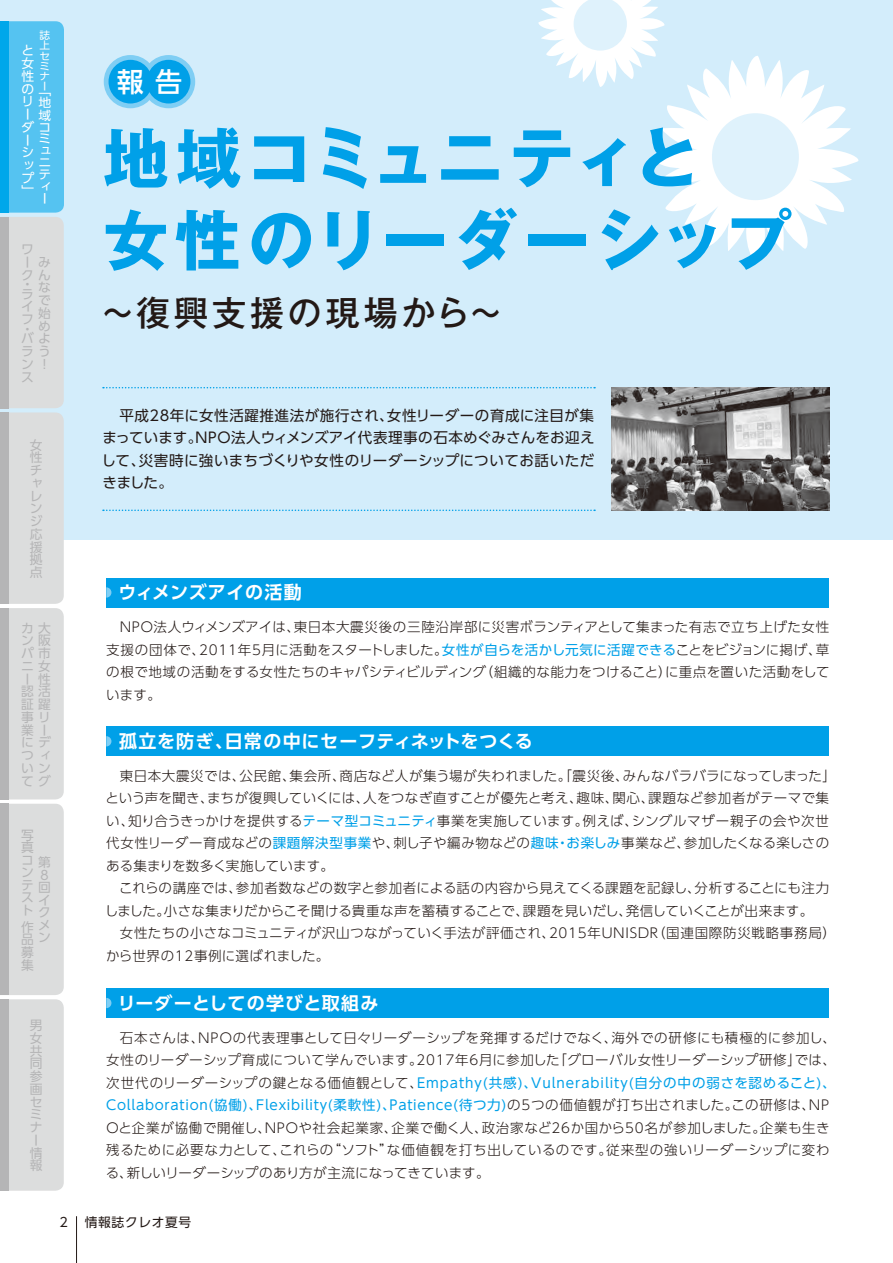
<style>
.page{position:relative;width:893px;height:1263px;background:#fff}
.page>*{position:absolute;margin:0;border:0;box-sizing:border-box;transform-origin:0 0}
.t1{font:700 66px/82.5px "Gothic MB101 Pr 5";letter-spacing:.015em;color:#00a0e8}
.t2{font:500 34.5px "Gothic MB101 Pr 5";letter-spacing:.1em;color:#231916}
.t3{font:500 27px "UD Shin Go Pro";color:#fff}
.t4{font:700 18px "UD Shin Go Pro De";letter-spacing:.045em;color:#fff}
.t5{font:700 18px "UD Shin Go Pro De";letter-spacing:.065em;color:#fff}
.t6{font:14.55px/22.5px "UD Shin Go Pro";letter-spacing:.015em;color:#231916;text-align:justify}
.t7{font:300 13.5px/22.5px "UD Shin Go Pro";letter-spacing:.03em;color:#231916}
.t8{font:12.75px/12.8px "UD Shin Go Pro";color:#b5b5b6}
.t9{font:12.75px/12.8px "UD Shin Go Pro";color:#fff}
.t10{font:12.75px "UD Shin Go Pro";letter-spacing:.05em;color:#231916}
.t11{font:12.3px/11.9px "UD Shin Go Pro";color:#fff;text-align:justify;scale:1.04 1}
.t12{font:10.2px/10.1px "UD Shin Go Pro";color:#fff;text-align:justify;scale:1.04 1}
.s1{font-size:12.3px}
.s2{font-weight:400;color:#00a0e8}
</style>
<div class="page">
<div style="left:0;top:0;width:893px;height:540px;background:#d3edfb"></div>
<svg style="left:538px;top:0;width:321px;height:262px"></svg>
<svg style="left:104px;top:55px;width:53px;height:53px"></svg>
<svg style="left:142px;top:55px;width:53px;height:53px"></svg>
<div style="left:109px;top:60px;width:43px;height:43px;background:#00a0e8;border-radius:50%"></div>
<div style="left:147px;top:60px;width:43px;height:43px;background:#00a0e8;border-radius:50%"></div>
<img style="left:611px;top:388px;width:218px;height:122px">
<svg style="left:103px;top:387px;width:492px;height:1px"></svg>
<svg style="left:103px;top:509px;width:492px;height:2px"></svg>
<div style="left:106px;top:578px;width:723px;height:29px;background:#00a0e8"></div>
<div style="left:106px;top:726px;width:723px;height:30px;background:#00a0e8"></div>
<div style="left:106px;top:988px;width:723px;height:30px;background:#00a0e8"></div>
<svg style="left:106px;top:587px;width:5px;height:11px"></svg>
<svg style="left:106px;top:736px;width:5px;height:10px"></svg>
<svg style="left:106px;top:998px;width:5px;height:10px"></svg>
<hr style="left:76px;top:1216px;width:1px;height:47px;background:#231916">
<svg style="left:0;top:21px;width:64px;height:1170px;background:#c3d4db"></svg>
<div style="left:0;top:21px;width:9px;height:192px;background:#00a7ea"></div>
<p class="t12" style="left:40px;top:30px;width:11px">誌上セミナー</p>
<p class="t11" style="left:38px;top:84px;width:13px">「地域</p>
<p class="t9" style="left:21px;top:120px;width:29px">ダ<span class="s1">コ</span></p>
<p class="t11" style="left:38px;top:133px;width:13px">ミュニティー</p>
<p class="t9" style="left:21px;top:44px;width:14px">と女性のリー</p>
<p class="t9" style="left:21px;top:133px;width:14px">ーシップ」</p>
<p class="t8" style="left:21px;top:242px;width:13px">ワーク</p>
<p class="t8" style="left:21px;top:279px;width:13px;line-height:9.6px">・ラ</p>
<p class="t8" style="left:21px;top:300px;width:13px">イフ</p>
<p class="t8" style="left:21px;top:322px;width:9px">・</p>
<p class="t8" style="left:38px;top:255px;width:14px">み</p>
<p class="t8" style="left:38px;top:268px;width:13px">ん</p>
<p class="t8" style="left:38px;top:281px;width:14px">な</p>
<p class="t8" style="left:38px;top:293px;width:14px">で</p>
<p class="t8" style="left:38px;top:306px;width:14px">始</p>
<p class="t8" style="left:38px;top:319px;width:13px">め</p>
<p class="t8" style="left:21px;top:332px;width:30px">バよ</p>
<p class="t8" style="left:21px;top:344px;width:29px">ラう</p>
<p class="t8" style="left:21px;top:357px;width:26px">ン！</p>
<p class="t8" style="left:21px;top:370px;width:13px">ス</p>
<p class="t8" style="left:30px;top:438px;width:14px;text-align:justify">女性チャレンジ応援拠点</p>
<p class="t8" style="left:38px;top:621px;width:14px">大</p>
<p class="t8" style="left:38px;top:672px;width:14px">性</p>
<p class="t8" style="left:21px;top:621px;width:31px">カ<br>ン阪パ市ニ女ー<br>認活証躍事リ業ーにデつィいンてグ</p>
<p class="t8" style="left:21px;top:828px;width:14px;text-align:justify">写真コンテスト</p>
<p class="t8" style="left:21px;top:920px;width:14px;text-align:justify">作品募集</p>
<p class="t8" style="left:38px;top:855px;width:14px">第<br>８回イクメン</p>
<p class="t8" style="left:30px;top:1018px;width:14px">男女共同参画セミナー情報</p>
<h3 class="t3" style="left:117px;top:60px;width:67px">報告</h3>
<h1 class="t1" style="left:103px;top:112px;width:690px">地域コミュニティと<br>女性のリーダーシップ</h1>
<h2 class="t2" style="left:100px;top:284px;width:404px">～復興支援の現場から～</h2>
<p class="t6" style="left:102px;top:404px;width:494px;text-indent:18px">平成28年に女性活躍推進法が施行され、女性リーダーの育成に注目が集まっています。ＮＰＯ法人ウィメンズアイ代表理事の石本めぐみさんをお迎えして、災害時に強いまちづくりや女性のリーダーシップについてお話いただきました。</p>
<h3 class="t4" style="left:119px;top:578px;width:185px">ウィメンズアイの活動</h3>
<p class="t7" style="left:106px;top:615px;width:725px;text-align:justify;text-indent:12px">ＮＰＯ法人ウィメンズアイは、東日本大震災後の三陸沿岸部に災害ボランティアとして集まった有志で立ち上げた女性支援の団体で、2011年5月に活動をスタートしました。<span class="s2">女性が自らを活かし元気に活躍できる</span>ことをビジョンに掲げ、草の根で地域の活動をする女性たちのキャパシティビルディング（組織的な能力をつけること）に重点を置いた活動をしています。</p>
<h3 class="t4" style="left:119px;top:727px;width:415px">孤立を防ぎ、日常の中にセーフティネットをつくる</h3>
<p class="t7" style="left:105px;top:764px;width:732px;text-indent:14px">東日本大震災では、公民館、集会所、商店など人が集う場が失われました。「震災後、みんなバラバラになってしまった」という声を聞き、まちが復興していくには、人をつなぎ直すことが優先と考え、趣味、関心、課題など参加者がテーマで集い、知り合うきっかけを提供する<span class="s2">テーマ型コミュニティ</span>事業を実施しています。例えば、シングルマザー親子の会や次世代女性リーダー育成などの<span class="s2">課題解決型事業</span>や、刺し子や編み物などの<span class="s2">趣味・お楽しみ</span>事業など、参加したくなる楽しさのある集まりを数多く実施しています。</p>
<p class="t7" style="left:105px;top:876px;width:726px;text-indent:14px">これらの講座では、参加者数などの数字と参加者による話の内容から見えてくる課題を記録し、分析することにも注力しました。小さな集まりだからこそ聞ける貴重な声を蓄積することで、課題を見いだし、発信していくことが出来ます。</p>
<p class="t7" style="left:106px;top:921px;width:731px;text-indent:14px">女性たちの小さなコミュニティが沢山つながっていく手法が評価され、2015年ＵＮＩＳＤＲ（国連国際防災戦略事務局）から世界の12事例に選ばれました。</p>
<h3 class="t5" style="left:118px;top:988px;width:262px">リーダーとしての学びと取組み</h3>
<p class="t7" style="left:106px;top:1026px;width:732px;text-indent:14px">石本さんは、ＮＰＯの代表理事として日々リーダーシップを発揮するだけでなく、海外での研修にも積極的に参加し、女性のリーダーシップ育成について学んでいます。2017年6月に参加した「グローバル女性リーダーシップ研修」では、次世代のリーダーシップの鍵となる価値観として、<span class="s2">Empathy(共感)、Vulnerability(自分の中の弱さを認めること)、Collaboration(協働)、Flexibility(柔軟性)、Patience(待つ力)</span>の5つの価値観が打ち出されました。この研修は、ＮＰＯと企業が協働で開催し、ＮＰＯや社会起業家、企業で働く人、政治家など26か国から50名が参加しました。企業も生き残るために必要な力として、これらの“ソフト”な価値観を打ち出しているのです。従来型の強いリーダーシップに変わる、新しいリーダーシップのあり方が主流になってきています。</p>
<p class="t10" style="left:60px;top:1212px;width:10px">2</p>
<p class="t10" style="left:85px;top:1212px;width:108px">情報誌クレオ夏号</p>
</div>
